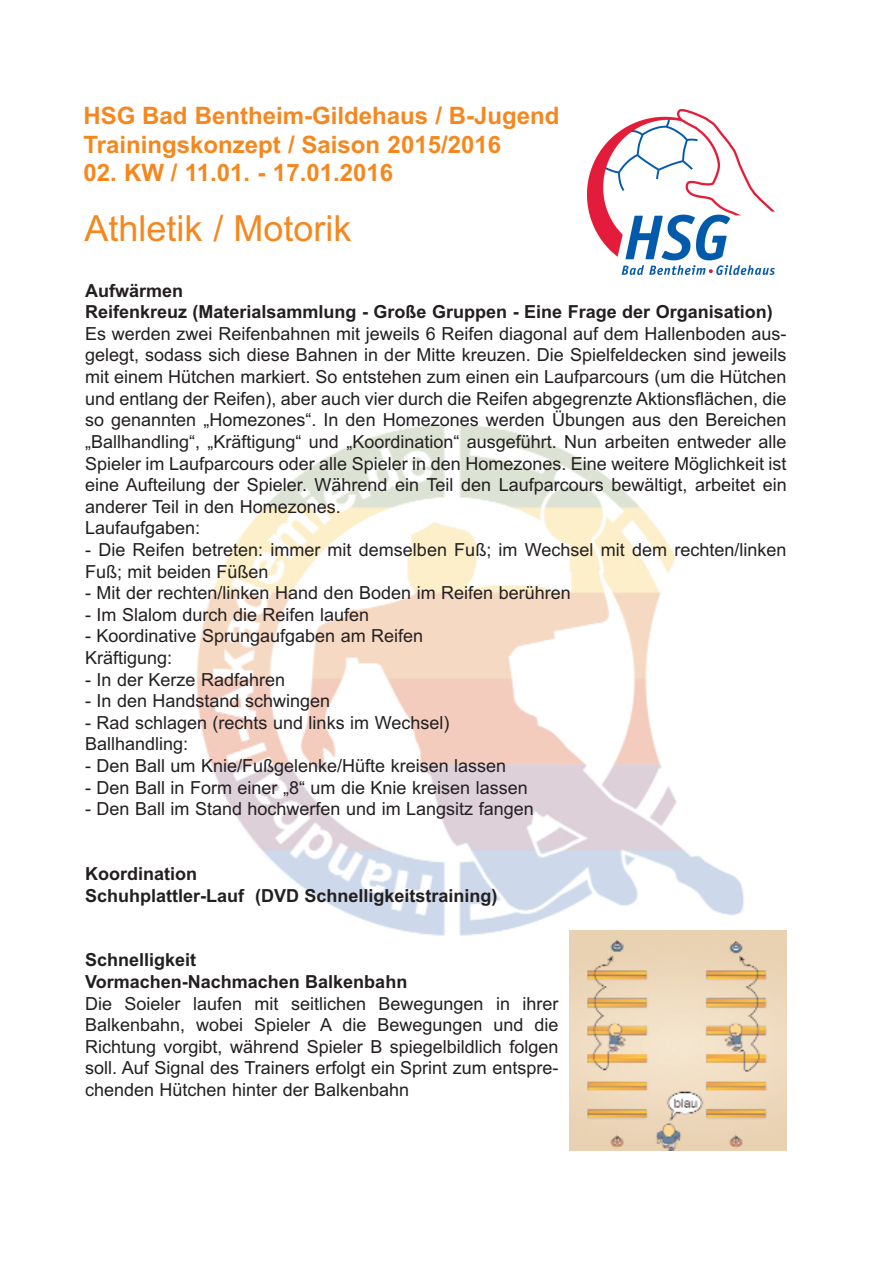
<style>
.page{position:relative;width:893px;height:1263px;background:#fff}
.page>*{position:absolute;margin:0;border:0;box-sizing:border-box;transform-origin:0 0}
.t1{font:36px "Arial";color:#f5871f}
.t2{font:700 24px/28.8px "Arial";color:#f5871f}
.t3{font:18px/21.6px "Arial";color:#231f20}
.t4{font:700 18px/21.6px "Arial";color:#231f20}
</style>
<div class="page">
<img style="left:196px;top:424px;width:548px;height:512px">
<img style="left:588px;top:110px;width:187px;height:165px">
<img style="left:569px;top:930px;width:218px;height:221px">
<h2 class="t2" style="left:84px;top:102px;width:478px">HSG Bad Bentheim-Gildehaus / B-Jugend<br>Trainingskonzept / Saison 2015/2016</h2>
<h2 class="t2" style="left:84px;top:159px;width:311px">02. KW / 11.01. - 17.01.2016</h2>
<h1 class="t1" style="left:84px;top:205px;width:269px">Athletik / Motorik</h1>
<p class="t4" style="left:85px;top:280px;width:689px">Aufwärmen<br>Reifenkreuz (Materialsammlung - Große Gruppen - Eine Frage der Organisation)</p>
<p class="t3" style="left:85px;top:323px;width:703px">Es werden zwei Reifenbahnen mit jeweils 6 Reifen diagonal auf dem Hallenboden aus&shy;gelegt, sodass sich diese Bahnen in der Mitte kreuzen. Die Spielfeldecken sind jeweils mit einem Hütchen markiert. So entstehen zum einen ein Laufparcours (um die Hütchen und entlang der Reifen), aber auch vier durch die Reifen abgegrenzte Aktionsflächen, die so genannten „Homezones“. In den Homezones werden Übungen aus den Bereichen „Ballhandling“, „Kräftigung“ und „Koordination“ ausgeführt. Nun arbeiten entweder alle Spieler im Laufparcours oder alle Spieler in den Homezones. Eine weitere Möglichkeit ist eine Aufteilung der Spieler. Während ein Teil den Laufparcours bewältigt, arbeitet ein anderer Teil in den Homezones.<br>Laufaufgaben:</p>
<p class="t3" style="left:85px;top:539px;width:703px">- Die Reifen betreten: immer mit demselben Fuß; im Wechsel mit dem rechten/linken<br>Fuß; mit beiden Füßen</p>
<p class="t3" style="left:85px;top:582px;width:487px">- Mit der rechten/linken Hand den Boden im Reifen berühren</p>
<p class="t3" style="left:85px;top:604px;width:286px">- Im Slalom durch die Reifen laufen</p>
<p class="t3" style="left:85px;top:625px;width:340px">- Koordinative Sprungaufgaben am Reifen<br>Kräftigung:</p>
<p class="t3" style="left:85px;top:669px;width:202px">- In der Kerze Radfahren</p>
<p class="t3" style="left:85px;top:690px;width:247px">- In den Handstand schwingen</p>
<p class="t3" style="left:85px;top:712px;width:366px">- Rad schlagen (rechts und links im Wechsel)<br>Ballhandling:</p>
<p class="t3" style="left:85px;top:755px;width:423px">- Den Ball um Knie/Fußgelenke/Hüfte kreisen lassen</p>
<p class="t3" style="left:85px;top:777px;width:444px">- Den Ball in Form einer „8“ um die Knie kreisen lassen</p>
<p class="t3" style="left:85px;top:798px;width:450px">- Den Ball im Stand hochwerfen und im Langsitz fangen</p>
<p class="t4" style="left:85px;top:863px;width:414px">Koordination<br>Schuhplattler-Lauf (DVD Schnelligkeitstraining)</p>
<p class="t4" style="left:85px;top:950px;width:324px">Schnelligkeit<br>Vormachen-Nachmachen Balkenbahn</p>
<p class="t3" style="left:85px;top:993px;width:475px;text-align:justify">Die Soieler laufen mit seitlichen Bewegungen in ihrer Balkenbahn, wobei Spieler A die Bewegungen und die Richtung vorgibt, während Spieler B spiegelbildlich folgen soll. Auf Signal des Trainers erfolgt ein Sprint zum entspre&shy;chenden Hütchen hinter der Balkenbahn</p>
</div>
